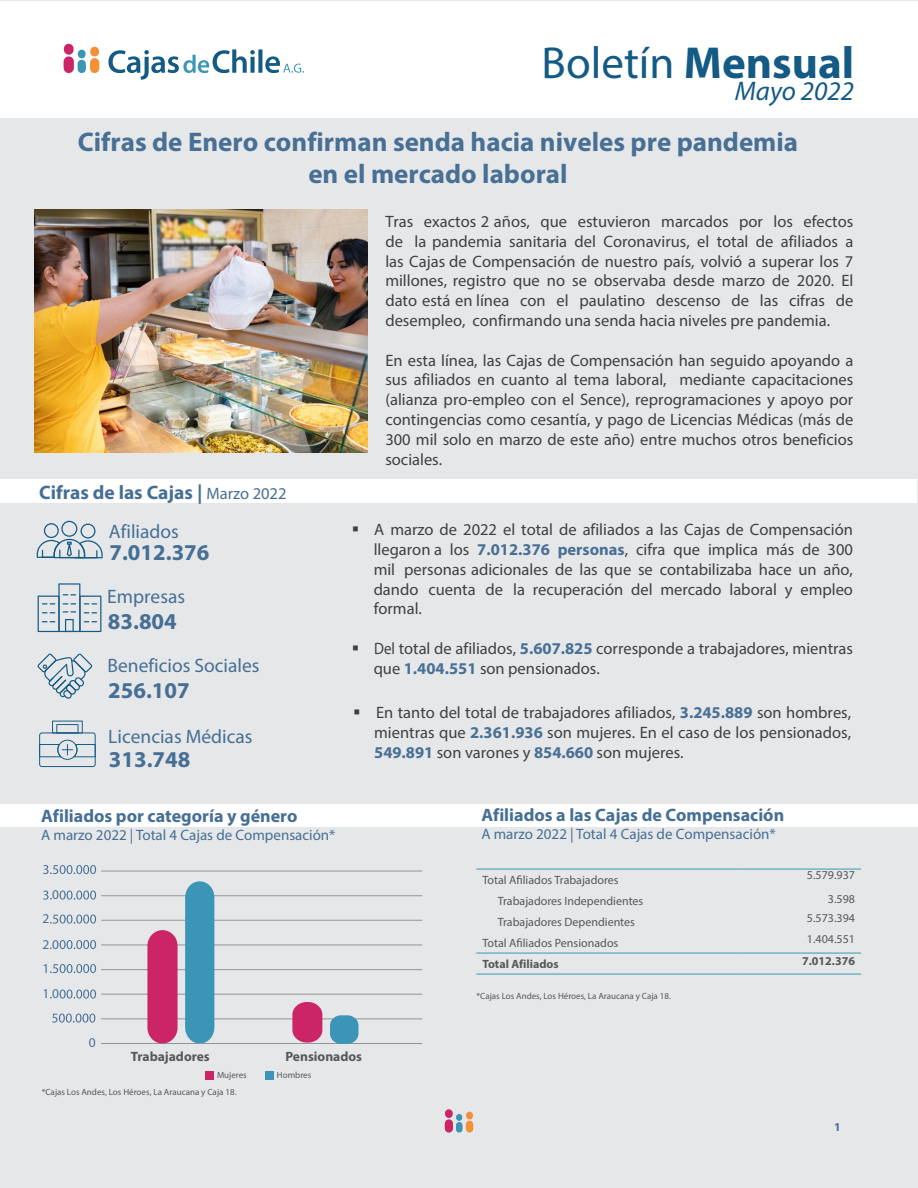
<style>
.page{position:relative;width:918px;height:1188px;background:#e6e7e9}
.page>*{position:absolute;margin:0;border:0;box-sizing:border-box;transform-origin:0 0}
.t1{font:45px "Myriad Pro";color:#135a84}
.t2{font:700 27px/32.4px "Myriad Pro";color:#487095;text-align:center}
.t3{font:italic 27px "Myriad Pro";color:#135a84}
.t4{font:700 22.65px "Myriad Pro";color:#466f95}
.t5{font:19.5px "Myriad Pro";color:#466f95}
.t6{font:700 19.5px "Myriad Pro";color:#466f95}
.t7{font:700 18px "Myriad Pro";color:#466f95}
.t8{font:16.5px/19.8px "Myriad Pro";color:#404040;text-align:justify}
.t9{font:16.5px/19.8px "Myriad Pro";color:#404040;scale:.9 1}
.t10{font:15px "Myriad Pro";color:#466f95}
.t11{font:700 13.5px "Myriad Pro";color:#57585a}
.t12{font:13.5px "Myriad Pro";color:#477195}
.t13{font:12px/23.5px "Myriad Pro";color:#57585a;text-align:right}
.t14{font:700 12px "Myriad Pro";color:#57585a}
.t15{font:700 12px "Myriad Pro";color:#466f95}
.t16{font:9px/17px "Myriad Pro";color:#57585a}
.s1{font-weight:700}
.s2{font-weight:400;font-size:16.5px}
.s3{font-weight:700;color:#486f95}
</style>
<div class="page">
<div style="left:0;top:1px;width:917px;height:116px;background:#fff"></div>
<div style="left:0;top:480px;width:917px;height:23px;background:#fff"></div>
<svg style="left:63px;top:44px;width:36px;height:29px"></svg>
<svg style="left:108px;top:49px;width:196px;height:31px;background:#c4d7e1"></svg>
<svg style="left:445px;top:1109px;width:28px;height:24px"></svg>
<svg style="left:37px;top:521px;width:66px;height:37px"></svg>
<svg style="left:38px;top:583px;width:63px;height:49px"></svg>
<svg style="left:38px;top:653px;width:54px;height:46px"></svg>
<svg style="left:39px;top:721px;width:57px;height:46px"></svg>
<div style="left:0;top:805px;width:917px;height:22px;background:#fff"></div>
<hr style="left:476px;top:953px;width:266px;height:1px;background:#3a95b6">
<hr style="left:742px;top:953px;width:119px;height:1px;background:#3a95b6">
<hr style="left:476px;top:974px;width:266px;height:1px;background:#3a95b6">
<hr style="left:742px;top:974px;width:119px;height:1px;background:#3a95b6">
<hr style="left:476px;top:869px;width:266px;height:1px;background:#3a95b6">
<hr style="left:742px;top:869px;width:119px;height:1px;background:#3a95b6">
<hr style="left:101px;top:1018px;width:321px;height:1px;background:#939598">
<hr style="left:101px;top:994px;width:321px;height:1px;background:#939598">
<hr style="left:101px;top:969px;width:321px;height:1px;background:#939598">
<hr style="left:101px;top:944px;width:321px;height:1px;background:#939598">
<hr style="left:101px;top:920px;width:321px;height:1px;background:#939598">
<hr style="left:101px;top:895px;width:321px;height:1px;background:#939598">
<hr style="left:101px;top:871px;width:321px;height:1px;background:#939598">
<svg style="left:185px;top:881px;width:29px;height:162px;background:#4198b8"></svg>
<hr style="left:101px;top:1043px;width:321px;height:1px;background:#939598">
<svg style="left:52px;top:1014px;width:43px;height:9px"></svg>
<svg style="left:60px;top:990px;width:36px;height:9px"></svg>
<svg style="left:50px;top:964px;width:46px;height:9px"></svg>
<svg style="left:60px;top:940px;width:36px;height:9px"></svg>
<svg style="left:50px;top:915px;width:46px;height:9px"></svg>
<svg style="left:43px;top:891px;width:9px;height:9px"></svg>
<svg style="left:60px;top:891px;width:36px;height:9px"></svg>
<svg style="left:43px;top:865px;width:53px;height:9px"></svg>
<svg style="left:147px;top:930px;width:31px;height:113px;background:#cd3471"></svg>
<svg style="left:292px;top:1002px;width:30px;height:41px"></svg>
<div style="left:330px;top:1015px;width:28px;height:29px;background:#3a95b6;border-radius:11px"></div>
<div style="left:205px;top:1071px;width:9px;height:9px;background:#cb2467"></div>
<div style="left:265px;top:1071px;width:9px;height:9px;background:#3a95b6"></div>
<img style="left:34px;top:209px;width:333px;height:243px">
<p class="t1" style="left:542px;top:35px;width:314px">Boletín <span class="s1">Mensual</span></p>
<h2 class="t3" style="left:735px;top:75px;width:121px">Mayo 2022</h2>
<h2 class="t2" style="left:78px;top:125px;width:722px">Cifras de Enero confirman senda hacia niveles pre pandemia en el mercado laboral</h2>
<p class="t8" style="left:385px;top:211px;width:470px">Tras exactos 2 años, que estuvieron marcados por los efectos de la pandemia sanitaria del Coronavirus, el total de afiliados a las Cajas de Compensación de nuestro país, volvió a superar los 7 millones, registro que no se observaba desde marzo de 2020. El dato está en línea con el paulatino descenso de las cifras de desempleo, confirmando una senda hacia niveles pre pandemia.</p>
<p class="t8" style="left:385px;top:350px;width:470px">En esta línea, las Cajas de Compensación han seguido apoyando a sus afiliados en cuanto al tema laboral, mediante capacitaciones (alianza pro-empleo con el Sence), reprogramaciones y apoyo por contingencias como cesantía, y pago de Licencias Médicas (más de 300 mil solo en marzo de este año) entre muchos otros beneficios sociales.</p>
<p class="t6" style="left:39px;top:479px;width:249px">Cifras de las Cajas | <span class="s2">Marzo 2022</span></p>
<p class="t5" style="left:109px;top:520px;width:72px">Afiliados</p>
<h3 class="t4" style="left:109px;top:537px;width:102px">7.012.376</h3>
<p class="t5" style="left:107px;top:585px;width:79px">Empresas</p>
<h3 class="t4" style="left:108px;top:607px;width:70px">83.804</h3>
<p class="t5" style="left:108px;top:654px;width:153px">Beneficios Sociales</p>
<h3 class="t4" style="left:108px;top:675px;width:83px">256.107</h3>
<p class="t5" style="left:108px;top:724px;width:146px">Licencias Médicas</p>
<h3 class="t4" style="left:109px;top:745px;width:83px">313.748</h3>
<p class="t7" style="left:41px;top:804px;width:258px">Afiliados por categoría y género</p>
<p class="t10" style="left:41px;top:826px;width:296px">A marzo 2022 | Total 4 Cajas de Compensación*</p>
<p class="t12" style="left:52px;top:887px;width:8px">0</p>
<p class="t12" style="left:42px;top:911px;width:8px">2</p>
<p class="t12" style="left:42px;top:936px;width:18px">20</p>
<p class="t12" style="left:42px;top:960px;width:8px">1</p>
<p class="t12" style="left:42px;top:986px;width:18px">10</p>
<p class="t12" style="left:89px;top:1034px;width:8px">0</p>
<p class="t8" style="left:374px;top:519px;width:481px;text-indent:-22px">▪ A marzo de 2022 el total de afiliados a las Cajas de Compensación llegaron a los <span class="s3">7.012.376 personas</span>, cifra que implica más de 300 mil personas adicionales de las que se contabilizaba hace un año, dando cuenta de la recuperación del mercado laboral y empleo formal.</p>
<p class="t9" style="left:374px;top:638px;width:534px;text-indent:-22px">▪ Del total de afiliados, <span class="s3">5.607.825</span> corresponde a trabajadores, mientras que <span class="s3">1.404.551</span> son pensionados.</p>
<p class="t8" style="left:374px;top:702px;width:479px;line-height:20.2px;text-indent:-21px">▪ En tanto del total de trabajadores afiliados, <span class="s3">3.245.889</span> son hombres, mientras que <span class="s3">2.361.936</span> son mujeres. En el caso de los pensionados, <span class="s3">549.891</span> son varones y <span class="s3">854.660</span> son mujeres.</p>
<p class="t7" style="left:481px;top:803px;width:304px">Afiliados a las Cajas de Compensación</p>
<p class="t10" style="left:481px;top:825px;width:296px">A marzo 2022 | Total 4 Cajas de Compensación*</p>
<p class="t13" style="left:807px;top:863px;width:50px">5.579.937<br>3.598</p>
<p class="t13" style="left:807px;top:906px;width:50px">5.573.394</p>
<p class="t13" style="left:482px;top:868px;width:138px">Total Afiliados Trabajadores</p>
<p class="t13" style="left:498px;top:889px;width:147px">Trabajadores Independientes</p>
<p class="t13" style="left:498px;top:910px;width:139px">Trabajadores Dependientes</p>
<p class="t13" style="left:482px;top:931px;width:137px">Total Afiliados Pensionados</p>
<p class="t13" style="left:807px;top:927px;width:50px">1.404.551</p>
<p class="t14" style="left:482px;top:956px;width:78px">Total Afiliados</p>
<p class="t14" style="left:802px;top:953px;width:54px">7.012.376</p>
<p class="t16" style="left:476px;top:988px;width:196px">*Cajas Los Andes, Los Héroes, La Araucana y Caja 18.</p>
<p class="t11" style="left:131px;top:1047px;width:80px">Trabajadores</p>
<p class="t11" style="left:285px;top:1047px;width:78px">Pensionados</p>
<p class="t16" style="left:42px;top:1066px;width:207px;text-indent:175px">Mujeres *Cajas Los Andes, Los Héroes, La Araucana y Caja 18.</p>
<p class="t16" style="left:277px;top:1066px;width:36px">Hombres</p>
<p class="t15" style="left:834px;top:1119px;width:8px">1</p>
</div>
